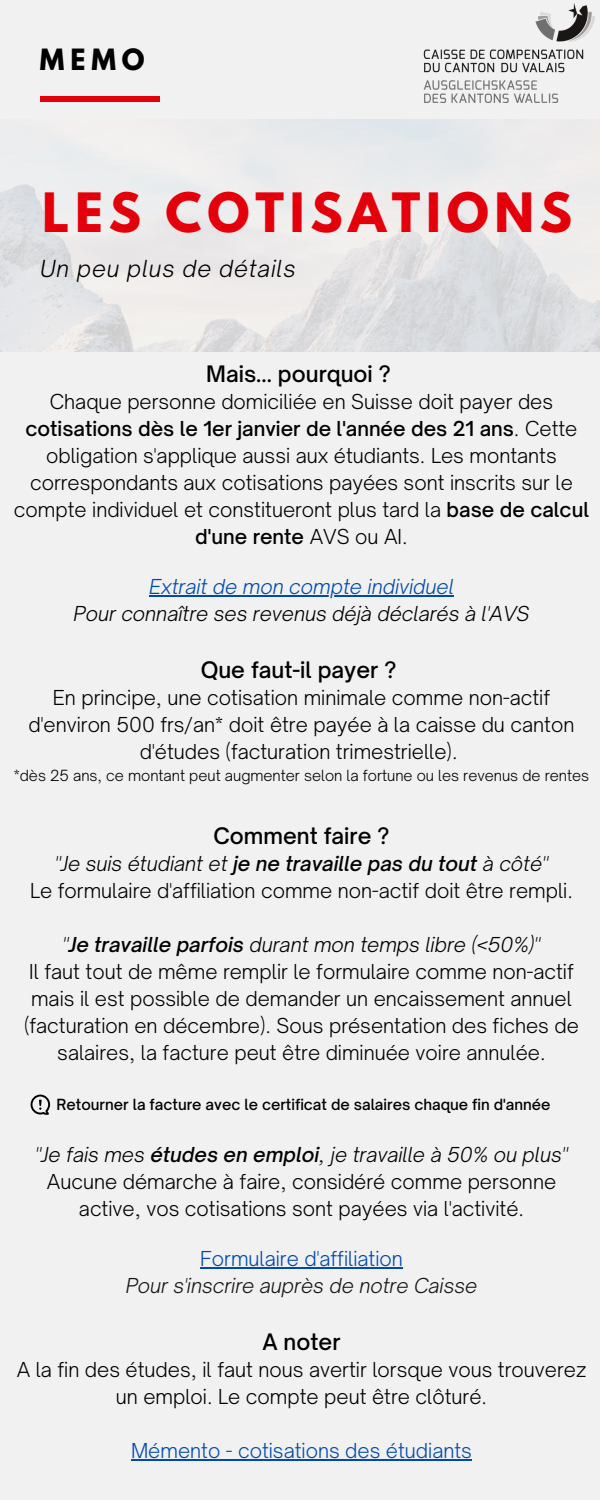
<style>
.page{position:relative;width:600px;height:1500px;background:#f1f1f1}
.page>*{position:absolute;margin:0;border:0;box-sizing:border-box;transform-origin:0 0}
.t1{font:700 48px "League Spartan";letter-spacing:.12em;color:#e3000b}
.t2{font:700 26px "League Spartan";color:#000}
.t3{font:italic 300 22.5px "Open Sauce One";letter-spacing:.04em;color:#000}
.t4{font:500 21.7px "Open Sauce One";color:#000}
.t5{font:300 19.7px/27px "Open Sauce One";color:#000;text-align:center}
.t6{font:300 19.7px "Open Sauce One";color:#004aad}
.t7{font:italic 300 19.7px "Open Sauce One";color:#000}
.t8{font:italic 300 19.7px "Open Sauce One";color:#181716}
.t9{font:italic 300 19.7px "Open Sauce One";color:#004aad}
.t10{font:300 14.7px "Open Sauce One";color:#000}
.t11{font:500 14.7px "Open Sauce One";color:#000}
.s1{font-weight:500}
.s2{font-style:italic}
.s3{font-weight:500;font-style:italic}
</style>
<div class="page">
<div style="left:40px;top:96px;width:120px;height:6px;background:#e3000b"></div>
<img style="left:0;top:119px;width:600px;height:233px">
<img style="left:423px;top:4px;width:172px;height:98px">
<hr style="left:149px;top:595px;width:305px;height:2px;background:#004aad">
<hr style="left:200px;top:1267px;width:203px;height:2px;background:#004aad">
<hr style="left:131px;top:1459px;width:341px;height:2px;background:#004aad">
<svg style="left:31px;top:1095px;width:19px;height:20px"></svg>
<h2 class="t2" style="left:40px;top:47px;width:106px">MEMO</h2>
<h1 class="t1" style="left:42px;top:189px;width:532px">LES COTISATIONS</h1>
<p class="t3" style="left:40px;top:254px;width:257px">Un peu plus de détails</p>
<p class="t4" style="left:206px;top:360px;width:186px">Mais... pourquoi ?</p>
<p class="t5" style="left:14px;top:388px;width:577px">Chaque personne domiciliée en Suisse doit payer des <span class="s1">cotisations dès le 1er janvier de l'année des 21 ans</span>. Cette obligation s'applique aussi aux étudiants. Les montants correspondants aux cotisations payées sont inscrits sur le compte individuel et constitueront plus tard la <span class="s1">base de calcul d'une rente</span> AVS ou AI.</p>
<p class="t9" style="left:149px;top:574px;width:306px">Extrait de mon compte individuel</p>
<p class="t7" style="left:73px;top:601px;width:458px">Pour connaître ses revenus déjà déclarés à l'AVS</p>
<p class="t4" style="left:201px;top:656px;width:197px">Que faut-il payer ?</p>
<p class="t5" style="left:29px;top:684px;width:547px">En principe, une cotisation minimale comme non-actif d'environ 500 frs/an* doit être payée à la caisse du canton d'études (facturation trimestrielle).</p>
<p class="t10" style="left:14px;top:767px;width:577px">*dès 25 ans, ce montant peut augmenter selon la fortune ou les revenus de rentes</p>
<p class="t4" style="left:214px;top:823px;width:177px">Comment faire ?</p>
<p class="t5" style="left:30px;top:850px;width:544px"><span class="s2">"Je suis étudiant et</span> <span class="s3">je ne travaille pas du tout</span> <span class="s2">à côté"<br></span>Le formulaire d'affiliation comme non-actif doit être rempli.</p>
<p class="t5" style="left:24px;top:931px;width:557px"><span class="s2">"</span><span class="s3">Je travaille parfois</span> <span class="s2">durant mon temps libre (&lt;50%)"<br></span>Il faut tout de même remplir le formulaire comme non-actif mais il est possible de demander un encaissement annuel (facturation en décembre). Sous présentation des fiches de salaires, la facture peut être diminuée voire annulée.</p>
<p class="t11" style="left:57px;top:1095px;width:495px">Retourner la facture avec le certificat de salaires chaque fin d'année</p>
<p class="t5" style="left:35px;top:1141px;width:534px"><span class="s2">"Je fais mes</span> <span class="s3">études en emploi</span><span class="s2">, je travaille à 50% ou plus"<br></span>Aucune démarche à faire, considéré comme personne active, vos cotisations sont payées via l'activité.</p>
<p class="t6" style="left:200px;top:1246px;width:204px">Formulaire d'affiliation</p>
<p class="t8" style="left:126px;top:1273px;width:353px">Pour s'inscrire auprès de notre Caisse</p>
<p class="t4" style="left:262px;top:1328px;width:80px">A noter</p>
<p class="t5" style="left:17px;top:1356px;width:571px">A la fin des études, il faut nous avertir lorsque vous trouverez un emploi. Le compte peut être clôturé.</p>
<p class="t6" style="left:131px;top:1438px;width:342px">Mémento - cotisations des étudiants</p>
</div>
